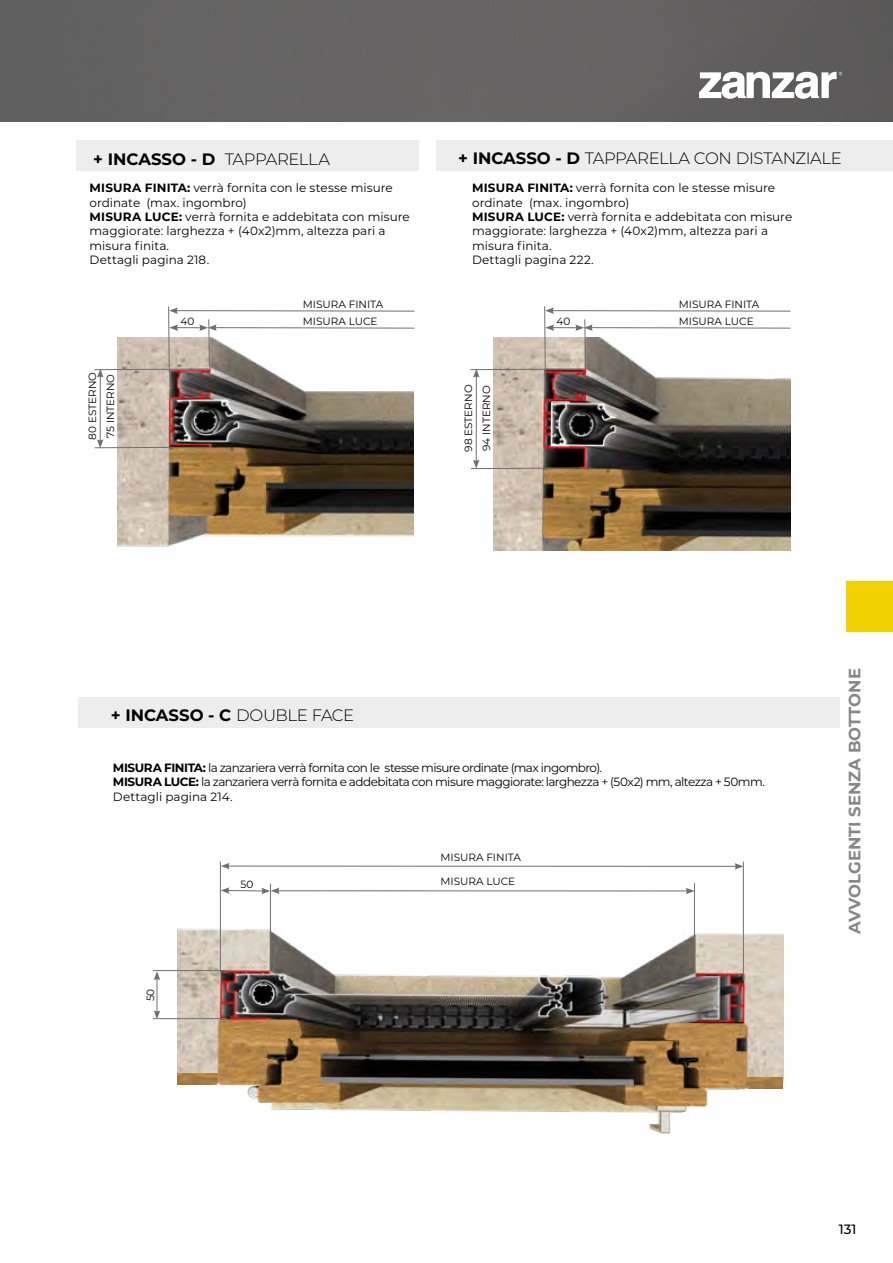
<style>
.page{position:relative;width:893px;height:1263px;background:#fff}
.page>*{position:absolute;margin:0;border:0;box-sizing:border-box;transform-origin:0 0}
.t1{font:700 16.5px "Montserrat";color:#000}
.t2{font:300 16.5px "Montserrat";letter-spacing:-.02em;color:#000}
.t3{font:700 16.5px "Montserrat";color:#878787}
.t4{font:500 13.5px "Montserrat";color:#000}
.t5{font:12px/14.4px "Montserrat";color:#000}
.t6{font:12px/14.4px "Montserrat";letter-spacing:-.045em;color:#000}
.t7{font:10.5px/18px "Montserrat";color:#000}
.s1{font-weight:300}
.s2{font-weight:700}
</style>
<div class="page">
<div style="left:846px;top:581px;width:47px;height:50px;background:#f2d100"></div>
<img style="left:178px;top:905px;width:605px;height:229px">
<hr style="left:227px;top:866px;width:510px;height:1px;background:#706f6f">
<svg style="left:735px;top:863px;width:8px;height:7px"></svg>
<svg style="left:221px;top:863px;width:9px;height:6px"></svg>
<hr style="left:277px;top:890px;width:411px;height:1px;background:#706f6f">
<svg style="left:686px;top:888px;width:8px;height:6px"></svg>
<hr style="left:220px;top:861px;width:1px;height:111px;background:#706f6f">
<hr style="left:270px;top:884px;width:1px;height:86px;background:#706f6f">
<hr style="left:694px;top:883px;width:1px;height:87px;background:#706f6f">
<hr style="left:743px;top:861px;width:1px;height:119px;background:#706f6f">
<svg style="left:221px;top:887px;width:59px;height:7px"></svg>
<hr style="left:157px;top:978px;width:1px;height:35px;background:#706f6f">
<svg style="left:154px;top:971px;width:6px;height:9px"></svg>
<svg style="left:154px;top:1010px;width:6px;height:8px"></svg>
<hr style="left:153px;top:970px;width:74px;height:1px;background:#706f6f">
<hr style="left:153px;top:1018px;width:74px;height:1px;background:#706f6f">
<img style="left:178px;top:1073px;width:40px;height:11px">
<img style="left:746px;top:1077px;width:37px;height:11px">
<img style="left:0;top:0;width:893px;height:121px">
<div style="left:78px;top:697px;width:761px;height:31px;background:#ededed"></div>
<div style="left:77px;top:141px;width:342px;height:30px;background:#ededed"></div>
<div style="left:436px;top:141px;width:457px;height:30px;background:#ededed"></div>
<img style="left:117px;top:378px;width:297px;height:169px">
<hr style="left:100px;top:375px;width:1px;height:67px;background:#706f6f">
<svg style="left:94px;top:439px;width:115px;height:9px"></svg>
<svg style="left:94px;top:306px;width:321px;height:72px"></svg>
<img style="left:493px;top:378px;width:297px;height:173px">
<hr style="left:476px;top:375px;width:1px;height:87px;background:#706f6f">
<svg style="left:470px;top:460px;width:115px;height:9px"></svg>
<svg style="left:470px;top:306px;width:321px;height:72px"></svg>
<svg style="left:699px;top:72px;width:143px;height:27px"></svg>
<h1 class="t1" style="left:93px;top:147px;width:238px">+ INCASSO - D <span class="s1">TAPPARELLA</span></h1>
<h1 class="t2" style="left:458px;top:147px;width:385px"><span class="s2">+ INCASSO - D</span> TAPPARELLA CON DISTANZIALE</h1>
<p class="t5" style="left:90px;top:180px;width:322px"><span class="s2">MISURA FINITA:</span> verrà fornita con le stesse misure ordinate (max. ingombro)<br><span class="s2">MISURA LUCE:</span> verrà fornita e addebitata con misure maggiorate: larghezza + (40x2)mm, altezza pari a misura finita.<br>Dettagli pagina 218.</p>
<p class="t5" style="left:472px;top:180px;width:322px"><span class="s2">MISURA FINITA:</span> verrà fornita con le stesse misure ordinate (max. ingombro)<br><span class="s2">MISURA LUCE:</span> verrà fornita e addebitata con misure maggiorate: larghezza + (40x2)mm, altezza pari a misura finita.<br>Dettagli pagina 222.</p>
<p class="t7" style="left:83px;top:440px;width:69px;rotate:-90deg">80 ESTERNO<br>75 INTERNO</p>
<p class="t7" style="left:303px;top:295px;width:82px">MISURA FINITA</p>
<p class="t7" style="left:181px;top:311px;width:15px">40</p>
<p class="t7" style="left:303px;top:312px;width:76px">MISURA LUCE</p>
<p class="t7" style="left:459px;top:452px;width:69px;rotate:-90deg">98 ESTERNO<br>94 INTERNO</p>
<p class="t7" style="left:679px;top:295px;width:82px">MISURA FINITA</p>
<p class="t7" style="left:557px;top:311px;width:15px">40</p>
<p class="t7" style="left:679px;top:312px;width:76px">MISURA LUCE</p>
<h1 class="t1" style="left:111px;top:703px;width:245px">+ INCASSO - C <span class="s1">DOUBLE FACE</span></h1>
<p class="t6" style="left:113px;top:760px;width:653px"><span class="s2">MISURA FINITA:</span> la zanzariera verrà fornita con le stesse misure ordinate (max ingombro).<br><span class="s2">MISURA LUCE:</span> la zanzariera verrà fornita e addebitata con misure maggiorate: larghezza + (50x2) mm, altezza + 50mm.<br>Dettagli pagina 214.</p>
<p class="t7" style="left:440px;top:847px;width:82px">MISURA FINITA</p>
<p class="t7" style="left:141px;top:1001px;width:14px;rotate:-90deg">50</p>
<p class="t7" style="left:240px;top:875px;width:14px">50</p>
<p class="t7" style="left:440px;top:872px;width:76px">MISURA LUCE</p>
<h1 class="t3" style="left:843px;top:934px;width:267px;rotate:-90deg">AVVOLGENTI SENZA BOTTONE</h1>
<p class="t4" style="left:839px;top:1220px;width:19px">131</p>
</div>
